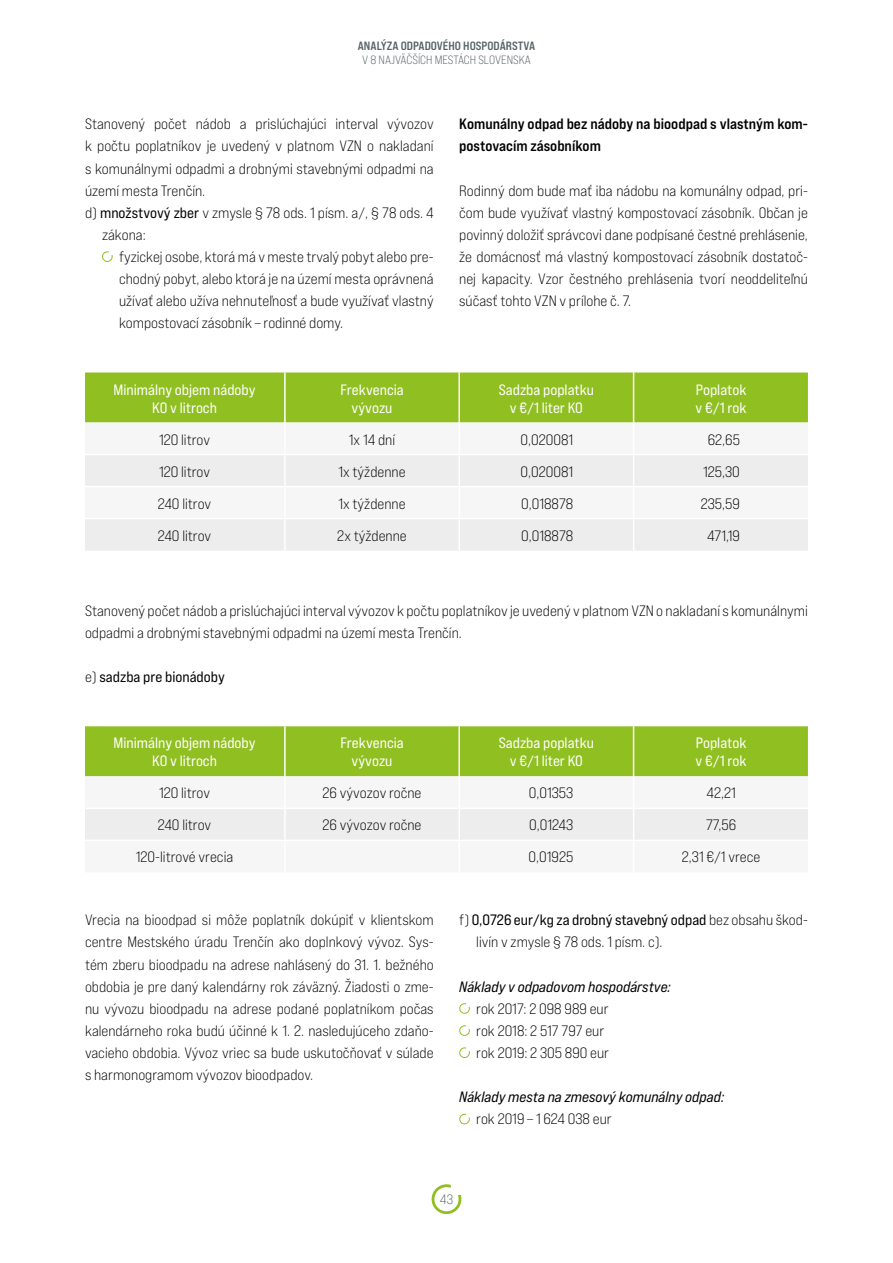
<style>
.page{position:relative;width:893px;height:1263px;background:#fff}
.page>*{position:absolute;margin:0;border:0;box-sizing:border-box;transform-origin:0 0}
.t1{font:15px/22px "Bebas Neue Pro Exp Bk";color:#000;text-align:justify}
.t2{font:15px/18px "Bebas Neue Pro Exp Rg";color:#fff;text-align:center}
.t3{font:15px "Bebas Neue Pro Exp Rg";color:#000}
.t4{font:15px/22px "Bebas Neue Pro Exp Bd";color:#000}
.t5{font:15px "Bebas Neue Pro Exp It";color:#000}
.t6{font:13.5px "Bebas Neue Pro Exp Bk";color:#576367}
.t7{font:12px "Bebas Neue Pro Exp Bd";color:#576367}
.t8{font:12px "Bebas Neue Pro Exp Bk";color:#576367}
.s1{font-family:"Bebas Neue Pro Exp Rg"}
.s2{font-family:"Bebas Neue Pro Exp Bk"}
</style>
<div class="page">
<svg style="left:432px;top:1184px;width:29px;height:30px"></svg>
<svg style="left:102px;top:251px;width:11px;height:11px"></svg>
<div style="left:85px;top:372px;width:723px;height:50px;background:#90bf21"></div>
<svg style="left:85px;top:422px;width:723px;height:1px"></svg>
<svg style="left:85px;top:455px;width:723px;height:96px;fill:#ededed"></svg>
<hr style="left:284px;top:372px;width:2px;height:50px;background:#fff">
<hr style="left:458px;top:372px;width:2px;height:50px;background:#fff">
<hr style="left:633px;top:372px;width:1px;height:50px;background:#fff">
<hr style="left:284px;top:422px;width:2px;height:32px;background:#fff">
<hr style="left:458px;top:422px;width:2px;height:32px;background:#fff">
<hr style="left:633px;top:422px;width:1px;height:32px;background:#fff">
<hr style="left:284px;top:455px;width:2px;height:31px;background:#fff">
<hr style="left:458px;top:455px;width:2px;height:31px;background:#fff">
<hr style="left:633px;top:455px;width:1px;height:31px;background:#fff">
<hr style="left:85px;top:486px;width:200px;height:1px;background:#fff">
<hr style="left:285px;top:486px;width:174px;height:1px;background:#fff">
<hr style="left:284px;top:487px;width:2px;height:31px;background:#fff">
<hr style="left:459px;top:486px;width:175px;height:1px;background:#fff">
<hr style="left:458px;top:487px;width:2px;height:31px;background:#fff">
<hr style="left:634px;top:486px;width:174px;height:1px;background:#fff">
<hr style="left:633px;top:487px;width:1px;height:31px;background:#fff">
<hr style="left:85px;top:518px;width:200px;height:1px;background:#fff">
<hr style="left:285px;top:518px;width:174px;height:1px;background:#fff">
<hr style="left:284px;top:519px;width:2px;height:32px;background:#fff">
<hr style="left:459px;top:518px;width:175px;height:1px;background:#fff">
<hr style="left:458px;top:519px;width:2px;height:32px;background:#fff">
<hr style="left:634px;top:518px;width:174px;height:1px;background:#fff">
<hr style="left:633px;top:519px;width:1px;height:32px;background:#fff">
<div style="left:85px;top:726px;width:723px;height:50px;background:#90bf21"></div>
<svg style="left:85px;top:776px;width:723px;height:1px"></svg>
<div style="left:85px;top:809px;width:723px;height:31px;background:#ededed"></div>
<hr style="left:284px;top:726px;width:2px;height:50px;background:#fff">
<hr style="left:458px;top:726px;width:2px;height:50px;background:#fff">
<hr style="left:633px;top:726px;width:1px;height:50px;background:#fff">
<hr style="left:284px;top:776px;width:2px;height:32px;background:#fff">
<hr style="left:458px;top:776px;width:2px;height:32px;background:#fff">
<hr style="left:633px;top:776px;width:1px;height:32px;background:#fff">
<hr style="left:284px;top:809px;width:2px;height:31px;background:#fff">
<hr style="left:458px;top:809px;width:2px;height:31px;background:#fff">
<hr style="left:633px;top:809px;width:1px;height:31px;background:#fff">
<svg style="left:459px;top:1003px;width:11px;height:11px"></svg>
<svg style="left:459px;top:1025px;width:11px;height:11px"></svg>
<svg style="left:459px;top:1047px;width:11px;height:11px"></svg>
<svg style="left:459px;top:1114px;width:11px;height:10px"></svg>
<p class="t7" style="left:358px;top:39px;width:179px">ANALÝZA ODPADOVÉHO HOSPODÁRSTVA</p>
<p class="t8" style="left:362px;top:52px;width:170px">V 8 NAJVÄČŠÍCH MESTÁCH SLOVENSKA</p>
<p class="t1" style="left:85px;top:113px;width:350px">Stanovený počet nádob a prislúchajúci interval vývozov</p>
<p class="t1" style="left:85px;top:135px;width:350px">k počtu poplatníkov je uvedený v platnom VZN o nakladaní</p>
<p class="t1" style="left:85px;top:157px;width:350px">s komunálnymi odpadmi a drobnými stavebnými odpadmi na</p>
<p class="t1" style="left:85px;top:179px;width:122px">území mesta Trenčín.</p>
<p class="t1" style="left:85px;top:201px;width:350px">d) <span class="s1">množstvový zber</span> v zmysle § 78 ods. 1 písm. a/, § 78 ods. 4</p>
<p class="t1" style="left:102px;top:223px;width:45px">zákona:</p>
<p class="t1" style="left:119px;top:245px;width:316px">fyzickej osobe, ktorá má v meste trvalý pobyt alebo pre-</p>
<p class="t1" style="left:119px;top:268px;width:316px">chodný pobyt, alebo ktorá je na území mesta oprávnená</p>
<p class="t1" style="left:119px;top:290px;width:316px">užívať alebo užíva nehnuteľnosť a bude využívať vlastný</p>
<p class="t1" style="left:119px;top:312px;width:226px">kompostovací zásobník – rodinné domy.</p>
<p class="t4" style="left:459px;top:113px;width:350px">Komunálny odpad bez nádoby na bioodpad s vlastným kom&shy;postovacím zásobníkom</p>
<p class="t1" style="left:459px;top:179px;width:350px">Rodinný dom bude mať iba nádobu na komunálny odpad, pri&shy;čom bude využívať vlastný kompostovací zásobník. Občan je povinný doložiť správcovi dane podpísané čestné prehlásenie, že domácnosť má vlastný kompostovací zásobník dostatoč&shy;nej kapacity. Vzor čestného prehlásenia tvorí neoddeliteľnú súčasť tohto VZN v prílohe č. 7.</p>
<p class="t2" style="left:114px;top:380px;width:143px">Minimálny objem nádoby<br>KO v litroch</p>
<p class="t2" style="left:340px;top:380px;width:65px">Frekvencia vývozu</p>
<p class="t2" style="left:499px;top:380px;width:97px">Sadzba poplatku v €/1 liter KO</p>
<p class="t2" style="left:696px;top:380px;width:53px;text-align:left">Poplatok v €/1 rok</p>
<p class="t1" style="left:159px;top:428px;width:53px">120 litrov</p>
<p class="t1" style="left:349px;top:428px;width:48px">1x 14 dní</p>
<p class="t1" style="left:521px;top:428px;width:54px">0,020081</p>
<p class="t1" style="left:708px;top:428px;width:34px">62,65</p>
<p class="t1" style="left:159px;top:460px;width:53px">120 litrov</p>
<p class="t1" style="left:338px;top:460px;width:69px">1x týždenne</p>
<p class="t1" style="left:521px;top:460px;width:54px">0,020081</p>
<p class="t1" style="left:703px;top:460px;width:38px">125,30</p>
<p class="t1" style="left:158px;top:492px;width:55px">240 litrov</p>
<p class="t1" style="left:338px;top:492px;width:69px">1x týždenne</p>
<p class="t1" style="left:521px;top:492px;width:54px">0,018878</p>
<p class="t1" style="left:701px;top:492px;width:41px">235,59</p>
<p class="t1" style="left:158px;top:524px;width:55px">240 litrov</p>
<p class="t1" style="left:337px;top:524px;width:71px">2x týždenne</p>
<p class="t1" style="left:521px;top:524px;width:54px">0,018878</p>
<p class="t1" style="left:707px;top:524px;width:34px">471,19</p>
<p class="t1" style="left:85px;top:599px;width:724px">Stanovený počet nádob a prislúchajúci interval vývozov k počtu poplatníkov je uvedený v platnom VZN o nakladaní s komunálnymi odpadmi a drobnými stavebnými odpadmi na území mesta Trenčín.</p>
<p class="t3" style="left:85px;top:668px;width:141px"><span class="s2">e)</span> sadzba pre bionádoby</p>
<p class="t2" style="left:114px;top:734px;width:143px">Minimálny objem nádoby<br>KO v litroch</p>
<p class="t2" style="left:340px;top:734px;width:65px">Frekvencia vývozu</p>
<p class="t2" style="left:499px;top:734px;width:97px">Sadzba poplatku v €/1 liter KO</p>
<p class="t2" style="left:696px;top:734px;width:53px;text-align:left">Poplatok v €/1 rok</p>
<p class="t1" style="left:159px;top:782px;width:53px">120 litrov</p>
<p class="t1" style="left:323px;top:782px;width:100px">26 vývozov ročne</p>
<p class="t1" style="left:529px;top:782px;width:46px">0,01353</p>
<p class="t1" style="left:706px;top:782px;width:31px">42,21</p>
<p class="t1" style="left:158px;top:814px;width:55px">240 litrov</p>
<p class="t1" style="left:323px;top:814px;width:100px">26 vývozov ročne</p>
<p class="t1" style="left:529px;top:814px;width:46px">0,01243</p>
<p class="t1" style="left:706px;top:814px;width:32px">77,56</p>
<p class="t1" style="left:136px;top:846px;width:99px">120-litrové vrecia</p>
<p class="t1" style="left:529px;top:846px;width:46px">0,01925</p>
<p class="t1" style="left:682px;top:846px;width:80px">2,31 €/1 vrece</p>
<p class="t1" style="left:85px;top:909px;width:350px">Vrecia na bioodpad si môže poplatník dokúpiť v klientskom centre Mestského úradu Trenčín ako doplnkový vývoz. Sys&shy;tém zberu bioodpadu na adrese nahlásený do 31. 1. bežného obdobia je pre daný kalendárny rok záväzný. Žiadosti o zme&shy;nu vývozu bioodpadu na adrese podané poplatníkom počas kalendárneho roka budú účinné k 1. 2. nasledujúceho zdaňo&shy;vacieho obdobia. Vývoz vriec sa bude uskutočňovať v súlade s harmonogramom vývozov bioodpadov.</p>
<p class="t3" style="left:459px;top:911px;width:350px"><span class="s2">f)</span> 0,0726 eur/kg za drobný stavebný odpad <span class="s2">bez obsahu škod-</span></p>
<p class="t1" style="left:476px;top:931px;width:188px">livín v zmysle § 78 ods. 1 písm. c).</p>
<p class="t5" style="left:459px;top:977px;width:213px">Náklady v odpadovom hospodárstve:</p>
<p class="t1" style="left:476px;top:997px;width:134px;text-align:left">rok 2017: 2 098 989 eur rok 2018: 2 517 797 eur rok 2019: 2 305 890 eur</p>
<p class="t5" style="left:459px;top:1088px;width:267px">Náklady mesta na zmesový komunálny odpad:</p>
<p class="t1" style="left:476px;top:1108px;width:137px">rok 2019 – 1 624 038 eur</p>
<p class="t6" style="left:440px;top:1191px;width:15px">43</p>
</div>
